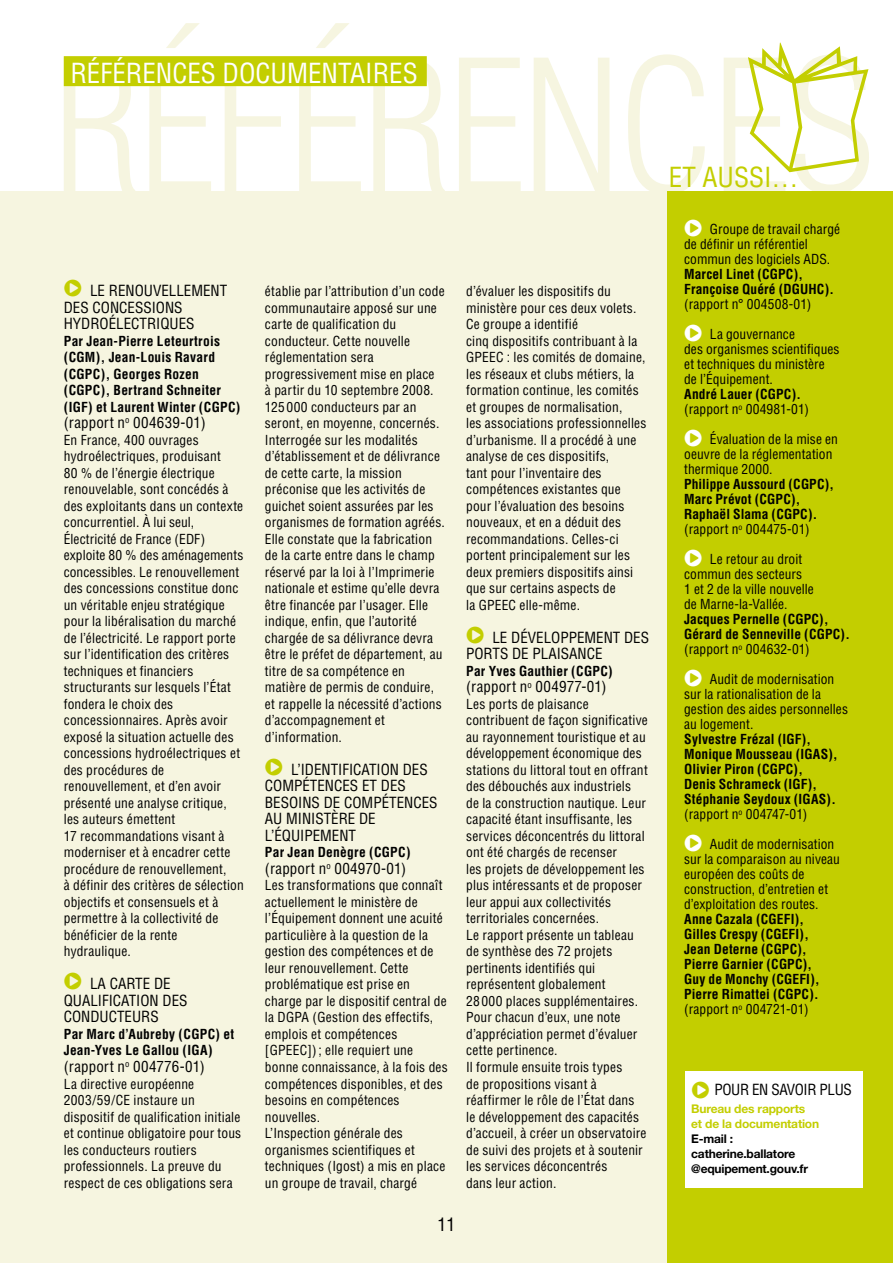
<style>
.page{position:relative;width:893px;height:1263px;background:#fff}
.page>*{position:absolute;margin:0;border:0;box-sizing:border-box;transform-origin:0 0}
.t1{font:300 condensed 178.8px "Helvetica";letter-spacing:-.025em;color:#f6f5e0}
.t2{font:condensed 27px "Helvetica";color:#fff}
.t3{font:condensed 27px "Helvetica";color:#c3ce00}
.t4{font:condensed 18px "Helvetica";color:#000}
.t5{font:condensed 15px/16.5px "Helvetica";color:#000}
.t6{font:condensed 15px "Helvetica";letter-spacing:.02em;color:#000}
.t7{font:condensed 15px "Helvetica";letter-spacing:-.025em;color:#000}
.t8{font:condensed 13.5px/16.5px "Helvetica";letter-spacing:.01em;color:#000}
.t9{font:700 condensed 13.5px/15px "Helvetica";letter-spacing:.015em;color:#000}
.t10{font:700 12px/15px "Helvetica Neue";letter-spacing:-.015em;color:#000}
.t11{font:700 12px/15px "Helvetica Neue";letter-spacing:-.015em;color:#c3ce00}
.s1{font-family:"Shuriken Boy";font-stretch:normal;font-size:27px;color:#c3ce00}
.s2{font-family:"Shuriken Boy";font-stretch:normal;font-size:27px;color:#fff}
.s3{font-weight:700}
.s4{font-weight:400}
</style>
<div class="page">
<div style="left:0;top:191px;width:893px;height:1072px;background:#f6f5e0"></div>
<div style="left:64px;top:56px;width:363px;height:30px;background:#c3ce00"></div>
<div style="left:667px;top:191px;width:226px;height:1072px;background:#c3ce00"></div>
<div style="left:685px;top:1071px;width:177px;height:116px;background:#fff"></div>
<h1 class="t1" style="left:53px;top:15px;width:825px">RÉFÉRENCES</h1>
<h2 class="t2" style="left:70px;top:56px;width:346px">Références documentaireS</h2>
<h2 class="t3" style="left:669px;top:160px;width:131px">et aussi…</h2>
<p class="t5" style="left:64px;top:283px;width:165px"><span class="s1">o</span> Le renouvellement des concessions hydroélectriques</p>
<p class="t9" style="left:64px;top:333px;width:178px;line-height:16.5px">Par Jean-Pierre Leteurtrois (CGM), Jean-Louis Ravard (CGPC), Georges Rozen (CGPC), Bertrand Schneiter (IGF) et Laurent Winter (CGPC)</p>
<p class="t6" style="left:64px;top:414px;width:143px">(rapport n<sup>o</sup> 004639-01)</p>
<p class="t8" style="left:64px;top:432px;width:182px">En France, 400 ouvrages hydroélectriques, produisant<br>80 % de l’énergie électrique renouvelable, sont concédés à des exploitants dans un contexte concurrentiel. À lui seul,<br>Électricité de France (EDF) exploite 80 % des aménagements concessibles. Le renouvellement des concessions constitue donc un véritable enjeu stratégique pour la libéralisation du marché de l’électricité. Le rapport porte sur l’identification des critères techniques et financiers structurants sur lesquels l’État fondera le choix des concessionnaires. Après avoir exposé la situation actuelle des concessions hydroélectriques et des procédures de renouvellement, et d’en avoir présenté une analyse critique, les auteurs émettent<br>17 recommandations visant à moderniser et à encadrer cette procédure de renouvellement,<br>à définir des critères de sélection objectifs et consensuels et à permettre à la collectivité de bénéficier de la rente hydraulique.</p>
<p class="t5" style="left:64px;top:976px;width:125px"><span class="s1">o</span> La carte de qualification des conducteurs</p>
<p class="t9" style="left:64px;top:1026px;width:172px;line-height:16.5px">Par Marc d’Aubreby (CGPC) et<br>Jean-Yves Le Gallou (IGA)</p>
<p class="t5" style="left:64px;top:1058px;width:143px">(rapport n<sup>o</sup> 004776-01)</p>
<p class="t8" style="left:64px;top:1075px;width:179px">La directive européenne<br>2003/59/CE instaure un dispositif de qualification initiale et continue obligatoire pour tous les conducteurs routiers professionnels. La preuve du respect de ces obligations sera</p>
<p class="t8" style="left:265px;top:283px;width:181px">établie par l’attribution d’un code communautaire apposé sur une carte de qualification du conducteur. Cette nouvelle réglementation sera progressivement mise en place<br>à partir du 10 septembre 2008.<br>125 000 conducteurs par an seront, en moyenne, concernés.<br>I nterrogée sur les modalités d’établissement et de délivrance de cette carte, la mission préconise que les activités de guichet soient assurées par les organismes de formation agréés.<br>Elle constate que la fabrication de la carte entre dans le champ réservé par la loi à l’I mprimerie nationale et estime qu’elle devra être financée par l’usager. Elle indique, enfin, que l’autorité chargée de sa délivrance devra être le préfet de département, au titre de sa compétence en matière de permis de conduire, et rappelle la nécessité d’actions d’accompagnement et d’information.</p>
<p class="t5" style="left:265px;top:761px;width:174px"><span class="s1">o</span> L’identification des compétences et des besoins de compétences au ministère de l’Équipement</p>
<p class="t9" style="left:265px;top:845px;width:147px">Par Jean Denègre (CGPC)</p>
<p class="t5" style="left:265px;top:860px;width:143px">(rapport n<sup>o</sup> 004970-01)</p>
<p class="t8" style="left:265px;top:877px;width:183px">Les transformations que connaît actuellement le ministère de l’Équipement donnent une acuité particulière à la question de la gestion des compétences et de leur renouvellement. Cette problématique est prise en charge par le dispositif central de la DGPA</p>
<p class="t8" style="left:265px;top:1009px;width:170px;text-indent:48px">(Gestion des effectifs, emplois et compétences<br>[GPEEC</p>
<p class="t8" style="left:265px;top:1042px;width:184px;text-indent:43px">]); elle requiert une bonne connaissance, à la fois des compétences disponibles, et des besoins en compétences nouvelles.<br>L’I nspection générale des organismes scientifiques et techniques (Igost) a mis en place un groupe de travail, chargé</p>
<h3 class="t4" style="left:437px;top:1213px;width:19px">11</h3>
<p class="t8" style="left:466px;top:283px;width:173px">d’évaluer les dispositifs du ministère pour ces deux volets.<br>Ce groupe a identifié<br>cinq dispositifs contribuant à la<br>GPEEC</p>
<p class="t8" style="left:466px;top:349px;width:182px;text-indent:41px">: les comités de domaine, les réseaux et clubs métiers, la formation continue, les comités et groupes de normalisation,<br>les associations professionnelles d’urbanisme. I l a procédé à une analyse de ces dispositifs,<br>tant pour l’inventaire des compétences existantes que pour l’évaluation des besoins nouveaux, et en a déduit des recommandations. Celles-ci portent principalement sur les deux premiers dispositifs ainsi que sur certains aspects de<br>la GPEEC</p>
<p class="t8" style="left:519px;top:597px;width:62px">elle-même.</p>
<p class="t5" style="left:466px;top:629px;width:184px"><span class="s1">o</span> Le développement des ports de plaisance</p>
<p class="t9" style="left:466px;top:663px;width:148px">Par Yves Gauthier (CGPC)</p>
<p class="t5" style="left:466px;top:679px;width:142px">(rapport n<sup>o</sup> 004977-01)</p>
<p class="t8" style="left:466px;top:696px;width:183px">Les ports de plaisance contribuent de façon significative au rayonnement touristique et au développement économique des stations du littoral tout en offrant des débouchés aux industriels<br>de la construction nautique. Leur capacité étant insuffisante, les services déconcentrés du littoral ont été chargés de recenser<br>les projets de développement les plus intéressants et de proposer leur appui aux collectivités territoriales concernées.<br>Le rapport présente un tableau de synthèse des 72 projets pertinents identifiés qui représentent globalement<br>28000 places supplémentaires.<br>Pour chacun d’eux, une note d’appréciation permet d’évaluer cette pertinence.<br>I l formule ensuite trois types<br>de propositions visant à réaffirmer le rôle de l’État dans<br>le développement des capacités d’accueil, à créer un observatoire de suivi des projets et à soutenir les services déconcentrés<br>dans leur action.</p>
<p class="t8" style="left:684px;top:221px;width:157px;line-height:15px"><span class="s2">o</span> Groupe de travail chargé de définir un référentiel commun des logiciels ADS.</p>
<p class="t9" style="left:684px;top:266px;width:151px">Marcel Linet (CGPC),<br>Françoise Quéré (DGUHC).</p>
<p class="t8" style="left:684px;top:296px;width:128px">(rapport n° 004508-01)</p>
<p class="t8" style="left:684px;top:326px;width:157px;line-height:15px"><span class="s2">o</span> La gouvernance<br>des organismes scientifiques et techniques du ministère de l’Équipement.</p>
<p class="t8" style="left:684px;top:386px;width:126px;line-height:15px"><span class="s3">André Lauer (CGPC). </span>(rapport n<sup>o</sup> 004981-01)</p>
<p class="t8" style="left:684px;top:431px;width:155px;line-height:15px"><span class="s2">o</span> Évaluation de la mise en oeuvre de la réglementation thermique 2000.</p>
<p class="t9" style="left:684px;top:476px;width:151px">Philippe Aussourd (CGPC),<br>Marc Prévot (CGPC),<br>Raphaël Slama (CGPC). <span class="s4">(rapport n</span><sup>o</sup> <span class="s4">004475-01)</span></p>
<p class="t8" style="left:684px;top:551px;width:131px;line-height:15px"><span class="s2">o</span> Le retour au droit commun des secteurs<br>1 et 2 de la ville nouvelle de Marne-la-Vallée.</p>
<p class="t9" style="left:684px;top:611px;width:167px">Jacques Pernelle (CGPC),<br>Gérard de Senneville (CGPC). <span class="s4">(rapport n</span><sup>o</sup> <span class="s4">004632-01)</span></p>
<p class="t8" style="left:684px;top:671px;width:165px;line-height:15px"><span class="s2">o</span> Audit de modernisation sur la rationalisation de la gestion des aides personnelles au logement.</p>
<p class="t9" style="left:684px;top:731px;width:155px">Sylvestre Frézal (IGF),<br>Monique Mousseau (IGAS),<br>Olivier Piron (CGPC),<br>Denis Schrameck (IGF),<br>Stéphanie Seydoux (IGAS). <span class="s4">(rapport n</span><sup>o</sup> <span class="s4">004747-01)</span></p>
<p class="t8" style="left:684px;top:836px;width:157px;line-height:15px"><span class="s2">o</span> Audit de modernisation sur la comparaison au niveau européen des coûts de construction, d’entretien et d’exploitation des routes.</p>
<p class="t9" style="left:684px;top:911px;width:137px">Anne Cazala (CGEFI),<br>Gilles Crespy (CGEFI),<br>Jean Deterne (CGPC),<br>Pierre Garnier (CGPC),<br>Guy de Monchy (CGEFI),<br>Pierre Rimattei (CGPC). <span class="s4">(rapport n</span><sup>o</sup> <span class="s4">004721-01)</span></p>
<p class="t7" style="left:691px;top:1080px;width:162px"><span class="s1">o</span> Pour en savoir plus</p>
<p class="t11" style="left:691px;top:1101px;width:129px">Bureau des rapports<br>et de la documentation</p>
<p class="t10" style="left:691px;top:1131px;width:118px">E-mail : catherine.ballatore @equipement.gouv.fr</p>
</div>
